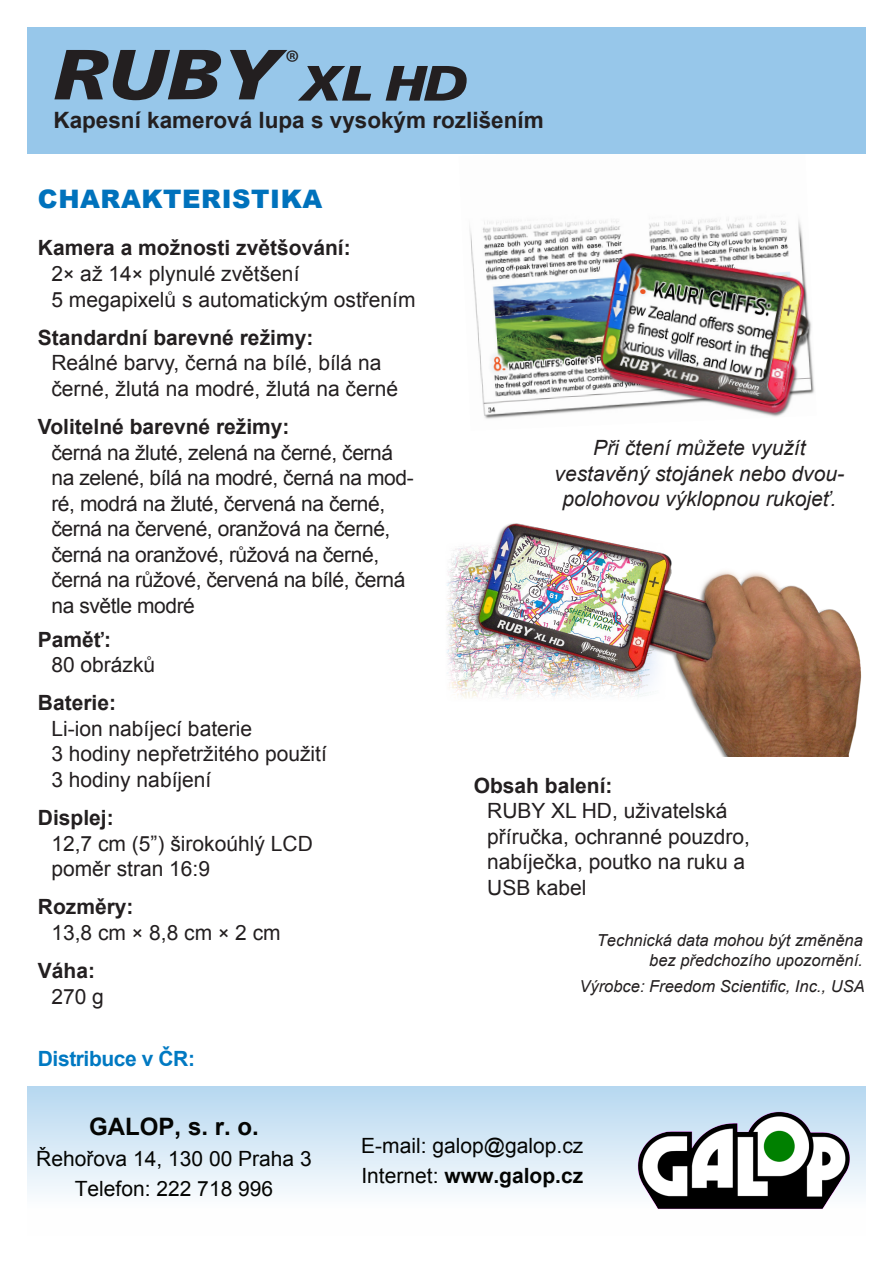
<style>
.page{position:relative;width:893px;height:1263px;background:#fff}
.page>*{position:absolute;margin:0;border:0;box-sizing:border-box;transform-origin:0 0}
.t1{font:italic 900 70.8px "Frutiger LT";color:#231f20;scale:1.15 1}
.t2{font:34.5px "Myriad Pro";color:#231f20}
.t3{font:900 25.5px "Arial";letter-spacing:.025em;color:#0072bc}
.t4{font:700 24px "Arial";color:#040503}
.t5{font:700 22.5px "Arial";color:#231f20}
.Specs_Heading{font:21px/25.5px "Arial";color:#231f20}
.Specs_Heading-2{font:21px/25.5px "Arial";letter-spacing:-.02em;color:#231f20}
.t6{font:21px/30px "Arial";color:#040503;text-align:center}
.Specs{font:italic 21px/25.5px "Arial";color:#231f20;text-align:center}
.t7{font:700 21px "Arial";letter-spacing:-.02em;color:#0079c2}
.Specs_Heading-3{font:700 21px/25.5px "Arial";color:#231f20}
.t8{font:italic 16.5px/19.8px "Arial";color:#231f20;text-align:right}
.s1{font-size:49.65px}
.s2{font-weight:700}
.s3{font-size:19.5px}
.s4{font-weight:400}
</style>
<div class="page">
<img style="left:459px;top:153px;width:358px;height:266px">
<div style="left:27px;top:1087px;width:839px;height:149px;background:linear-gradient(to bottom,#b8d9f0,#fff)"></div>
<img style="left:446px;top:546px;width:27px;height:153px">
<img style="left:473px;top:523px;width:388px;height:233px">
<div style="left:27px;top:27px;width:839px;height:126px;background:#97c7ea"></div>
<img style="left:637px;top:1111px;width:214px;height:100px">
<h1 class="t1" style="left:53px;top:32px;width:362px">RUBY <span class="s1">XL HD</span></h1>
<h2 class="t2" style="left:285px;top:41px;width:16px">®</h2>
<p class="t5" style="left:53px;top:105px;width:492px">Kapesní kamerová lupa s vysokým rozlišením</p>
<p class="t3" style="left:38px;top:180px;width:286px">CHARAKTERISTIKA</p>
<h2 class="Specs_Heading" style="left:51px;top:236px;width:366px;text-indent:-13px"><span class="s2">Kamera a možnosti zvětšování:<br></span>2<span class="s3">×</span> až 14<span class="s3">×</span> plynulé zvětšení<br>5 megapixelů s automatickým ostřením</h2>
<h2 class="Specs_Heading" style="left:51px;top:325px;width:348px;text-indent:-14px"><span class="s2">Standardní barevné režimy:<br></span>Reálné barvy, černá na bílé, bílá na černé, žlutá na modré, žlutá na černé</h2>
<h2 class="Specs_Heading-2" style="left:51px;top:414px;width:364px;text-indent:-14px"><span class="s2">Volitelné barevné režimy:<br></span>černá na žluté, zelená na černé, černá na zelené, bílá na modré, černá na mod&shy;ré, modrá na žluté, červená na černé, černá na červené, oranžová na černé, černá na oranžové, růžová na černé, černá na růžové, červená na bílé, černá na světle modré</h2>
<h2 class="Specs_Heading" style="left:51px;top:627px;width:105px;text-indent:-14px"><span class="s2">Paměť:<br></span>80 obrázků</h2>
<h2 class="Specs_Heading" style="left:51px;top:690px;width:277px;text-indent:-14px"><span class="s2">Baterie:<br></span>Li-ion nabíjecí baterie<br>3 hodiny nepřetržitého použití<br>3 hodiny nabíjení</h2>
<h2 class="Specs_Heading" style="left:51px;top:805px;width:263px;text-indent:-14px"><span class="s2">Displej:<br></span>12,7 cm (5”) širokoúhlý LCD poměr stran 16:9</h2>
<h2 class="Specs_Heading" style="left:51px;top:894px;width:231px;text-indent:-14px"><span class="s2">Rozměry:<br></span>13,8 cm <span class="s3">×</span> 8,8 cm <span class="s3">×</span> 2 cm</h2>
<h2 class="Specs_Heading-3" style="left:51px;top:959px;width:54px;text-indent:-14px">Váha:<br><span class="s4">270 g</span></h2>
<p class="t7" style="left:38px;top:1044px;width:159px">Distribuce v ČR:</p>
<p class="Specs" style="left:555px;top:435px;width:291px">Při čtení můžete využít vestavěný stojánek nebo dvou&shy;polohovou výklopnou rukojeť.</p>
<h2 class="Specs_Heading" style="left:487px;top:773px;width:264px;text-indent:-13px"><span class="s2">Obsah balení:<br></span>RUBY XL HD, uživatelská příručka, ochranné pouzdro, nabíječka, poutko na ruku a<br>USB kabel</h2>
<p class="t8" style="left:597px;top:931px;width:267px">Technická data mohou být změněna bez předchozího upozornění.</p>
<p class="t8" style="left:579px;top:976px;width:287px">Výrobce: Freedom Scientific, Inc., USA</p>
<p class="t4" style="left:89px;top:1111px;width:171px">GALOP, s. r. o.</p>
<p class="t6" style="left:36px;top:1144px;width:277px">Řehořova 14, 130 00 Praha 3<br>Telefon: 222 718 996</p>
<p class="t6" style="left:361px;top:1131px;width:224px;text-align:left">E-mail: galop@galop.cz<br>Internet: <span class="s2">www.galop.cz</span></p>
</div>
